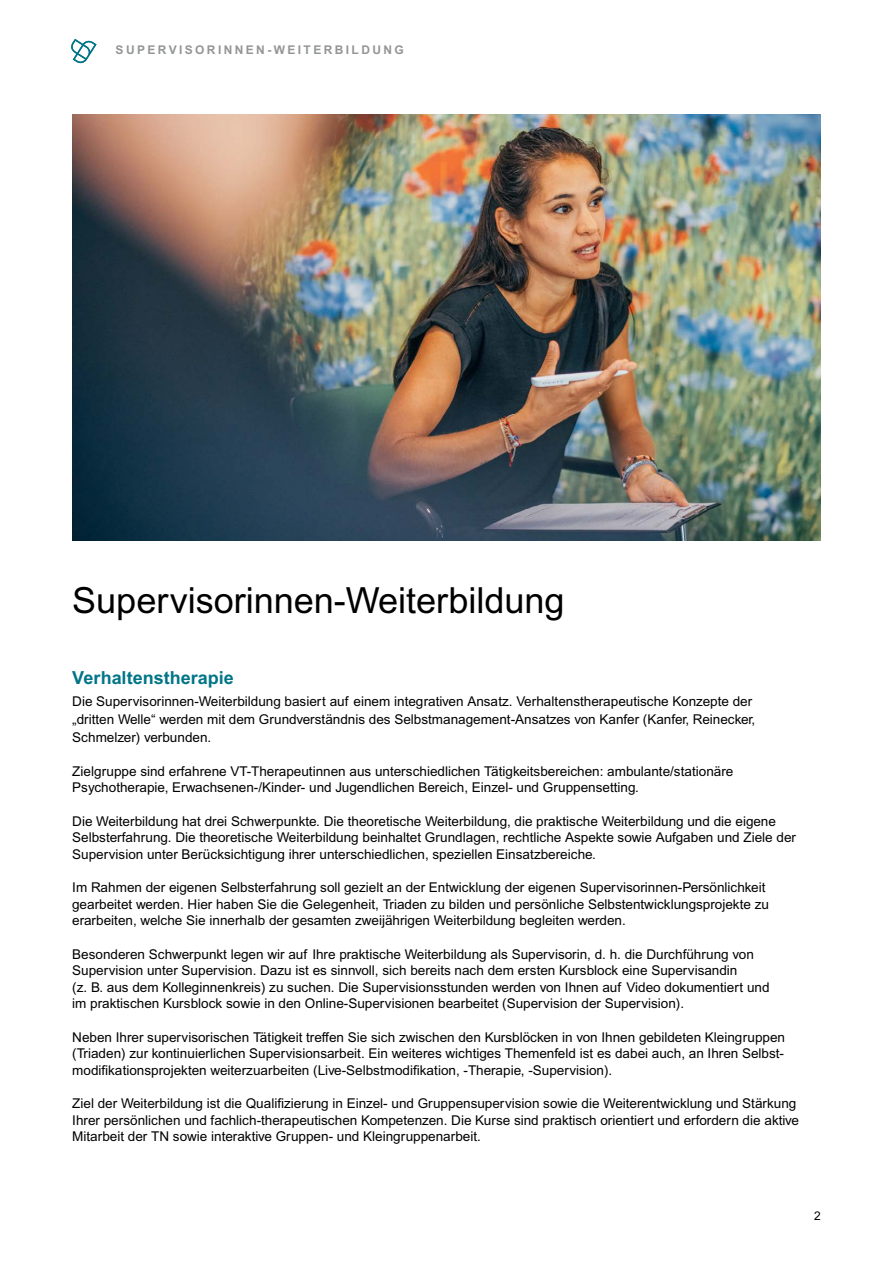
<style>
.page{position:relative;width:893px;height:1263px;background:#fff}
.page>*{position:absolute;margin:0;border:0;box-sizing:border-box;transform-origin:0 0}
.t1{font:36px "Arial MT Pro";color:#000}
.t2{font:700 18px "Arial MT Pro";color:#007588}
.t3{font:13.5px/16.5px "Arial MT Pro";color:#000}
.t4{font:700 12px "Arial MT Pro";letter-spacing:.2em;color:#949595}
.t5{font:12px "Arial MT Pro";color:#000}
</style>
<div class="page">
<svg style="left:71px;top:39px;width:26px;height:24px"></svg>
<img style="left:72px;top:115px;width:749px;height:425px">
<p class="t4" style="left:116px;top:43px;width:290px">SUPERVISORINNEN-WEITERBILDUNG</p>
<h1 class="t1" style="left:72px;top:580px;width:494px">Supervisorinnen-Weiterbildung</h1>
<h2 class="t2" style="left:72px;top:667px;width:163px">Verhaltenstherapie</h2>
<p class="t3" style="left:72px;top:693px;width:684px;line-height:18px">Die Supervisorinnen-Weiterbildung basiert auf einem integrativen Ansatz. Verhaltenstherapeutische Konzepte der „dritten Welle“ werden mit dem Grundverständnis des Selbstmanagement-Ansatzes von Kanfer (Kanfer, Reinecker,<br>Schmelzer) verbunden.</p>
<p class="t3" style="left:72px;top:763px;width:663px">Zielgruppe sind erfahrene VT-Therapeutinnen aus unterschiedlichen Tätigkeitsbereichen: ambulante/stationäre<br>Psychotherapie, Erwachsenen-/Kinder- und Jugendlichen Bereich, Einzel- und Gruppensetting.</p>
<p class="t3" style="left:72px;top:813px;width:725px">Die Weiterbildung hat drei Schwerpunkte. Die theoretische Weiterbildung, die praktische Weiterbildung und die eigene<br>Selbsterfahrung. Die theoretische Weiterbildung beinhaltet Grundlagen, rechtliche Aspekte sowie Aufgaben und Ziele der<br>Supervision unter Berücksichtigung ihrer unterschiedlichen, speziellen Einsatzbereiche.</p>
<p class="t3" style="left:72px;top:880px;width:698px">Im Rahmen der eigenen Selbsterfahrung soll gezielt an der Entwicklung der eigenen Supervisorinnen-Persönlichkeit gearbeitet werden. Hier haben Sie die Gelegenheit, Triaden zu bilden und persönliche Selbstentwicklungsprojekte zu erarbeiten, welche Sie innerhalb der gesamten zweijährigen Weiterbildung begleiten werden.</p>
<p class="t3" style="left:72px;top:946px;width:699px">Besonderen Schwerpunkt legen wir auf Ihre praktische Weiterbildung als Supervisorin, d. h. die Durchführung von Supervision unter Supervision. Dazu ist es sinnvoll, sich bereits nach dem ersten Kursblock eine Supervisandin<br>(z. B. aus dem Kolleginnenkreis) zu suchen. Die Supervisionsstunden werden von Ihnen auf Video dokumentiert und im praktischen Kursblock sowie in den Online-Supervisionen bearbeitet (Supervision der Supervision).</p>
<p class="t3" style="left:72px;top:1029px;width:714px;text-align:justify">Neben Ihrer supervisorischen Tätigkeit treffen Sie sich zwischen den Kursblöcken in von Ihnen gebildeten Kleingruppen (Triaden) zur kontinuierlichen Supervisionsarbeit. Ein weiteres wichtiges Themenfeld ist es dabei auch, an Ihren Selbst&shy;modifikationsprojekten weiterzuarbeiten (Live-Selbstmodifikation, -Therapie, -Supervision).</p>
<p class="t3" style="left:72px;top:1096px;width:728px">Ziel der Weiterbildung ist die Qualifizierung in Einzel- und Gruppensupervision sowie die Weiterentwicklung und Stärkung<br>Ihrer persönlichen und fachlich-therapeutischen Kompetenzen. Die Kurse sind praktisch orientiert und erfordern die aktive<br>Mitarbeit der TN sowie interaktive Gruppen- und Kleingruppenarbeit.</p>
<p class="t5" style="left:814px;top:1209px;width:8px">2</p>
</div>
